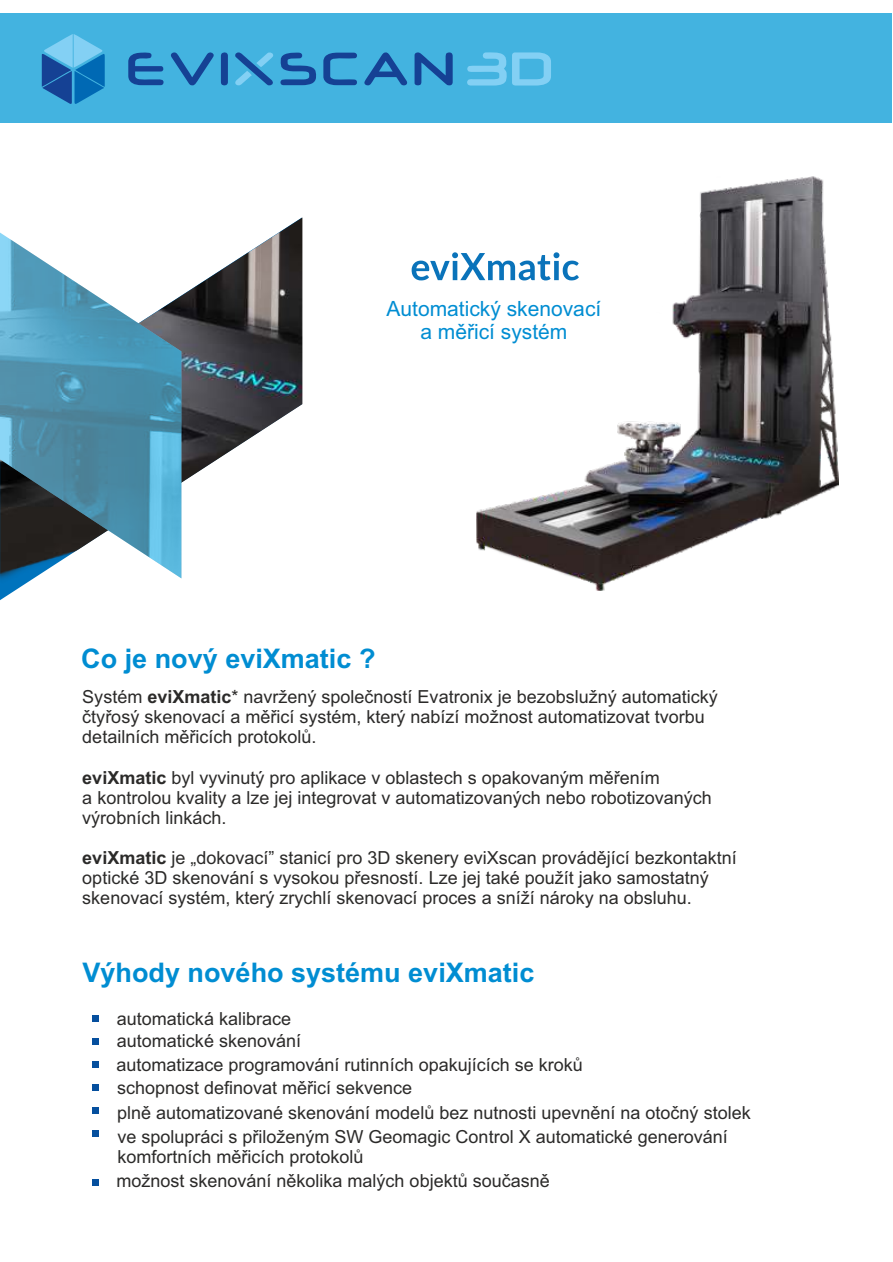
<style>
.page{position:relative;width:893px;height:1262px;background:#fff}
.page>*{position:absolute;margin:0;border:0;box-sizing:border-box;transform-origin:0 0}
.t1{font:700 27px "Arial";color:#008dd2}
.t2{font:21px/23.4px "Arial";color:#008dd2;text-align:center}
.t3{font:18px/20.1px "Arial";color:#2b2a29}
.s1{font-weight:700}
</style>
<div class="page">
<div style="left:0;top:13px;width:891px;height:109px;background:#43b3e0"></div>
<img style="left:0;top:217px;width:302px;height:383px">
<img style="left:0;top:232px;width:181px;height:346px">
<img style="left:476px;top:176px;width:362px;height:414px">
<svg style="left:411px;top:252px;width:168px;height:28px"></svg>
<div style="left:92px;top:1015px;width:7px;height:7px;background:#054f9e"></div>
<div style="left:92px;top:1038px;width:7px;height:7px;background:#054f9e"></div>
<div style="left:92px;top:1061px;width:7px;height:6px;background:#054f9e"></div>
<div style="left:92px;top:1084px;width:7px;height:6px;background:#054f9e"></div>
<div style="left:92px;top:1106px;width:7px;height:7px;background:#054f9e"></div>
<div style="left:92px;top:1129px;width:7px;height:7px;background:#054f9e"></div>
<div style="left:92px;top:1179px;width:7px;height:6px;background:#054f9e"></div>
<svg style="left:467px;top:52px;width:84px;height:34px"></svg>
<svg style="left:128px;top:52px;width:36px;height:33px"></svg>
<svg style="left:280px;top:52px;width:36px;height:33px"></svg>
<svg style="left:364px;top:52px;width:88px;height:34px"></svg>
<svg style="left:42px;top:34px;width:63px;height:70px"></svg>
<svg style="left:323px;top:53px;width:34px;height:32px"></svg>
<svg style="left:171px;top:52px;width:43px;height:33px"></svg>
<svg style="left:221px;top:52px;width:7px;height:34px"></svg>
<svg style="left:235px;top:52px;width:38px;height:33px"></svg>
<p class="t2" style="left:386px;top:298px;width:216px">Automatický skenovací a měřicí systém</p>
<h1 class="t1" style="left:81px;top:648px;width:296px">Co je nový eviXmatic ?</h1>
<p class="t3" style="left:82px;top:688px;width:637px">Systém <span class="s1">eviXmatic</span>* navržený společností Evatronix je bezobslužný automatický čtyřosý skenovací a měřicí systém, který nabízí možnost automatizovat tvorbu detailních měřicích protokolů.</p>
<p class="t3" style="left:82px;top:769px;width:631px"><span class="s1">eviXmatic</span> byl vyvinutý pro aplikace v oblastech s opakovaným měřením<br>a kontrolou kvality a lze jej integrovat v automatizovaných nebo robotizovaných výrobních linkách.</p>
<p class="t3" style="left:82px;top:849px;width:656px"><span class="s1">eviXmatic</span> je „dokovací” stanicí pro 3D skenery eviXscan provádějící bezkontaktní optické 3D skenování s vysokou přesností. Lze jej také použít jako samostatný skenovací systém, který zrychlí skenovací proces a sníží nároky na obsluhu.</p>
<h1 class="t1" style="left:82px;top:962px;width:453px">Výhody nového systému eviXmatic</h1>
<p class="t3" style="left:116px;top:1008px;width:635px;line-height:23.5px">automatická kalibrace<br>automatické skenování<br>automatizace programování rutinních opakujících se kroků<br>schopnost definovat měřicí sekvence<br>plně automatizované skenování modelů bez nutnosti upevnění na otočný stolek ve spolupráci s přiloženým SW Geomagic Control X automatické generování</p>
<p class="t3" style="left:116px;top:1145px;width:435px;line-height:24.5px">komfortních měřicích protokolů<br>možnost skenování několika malých objektů současně</p>
</div>
